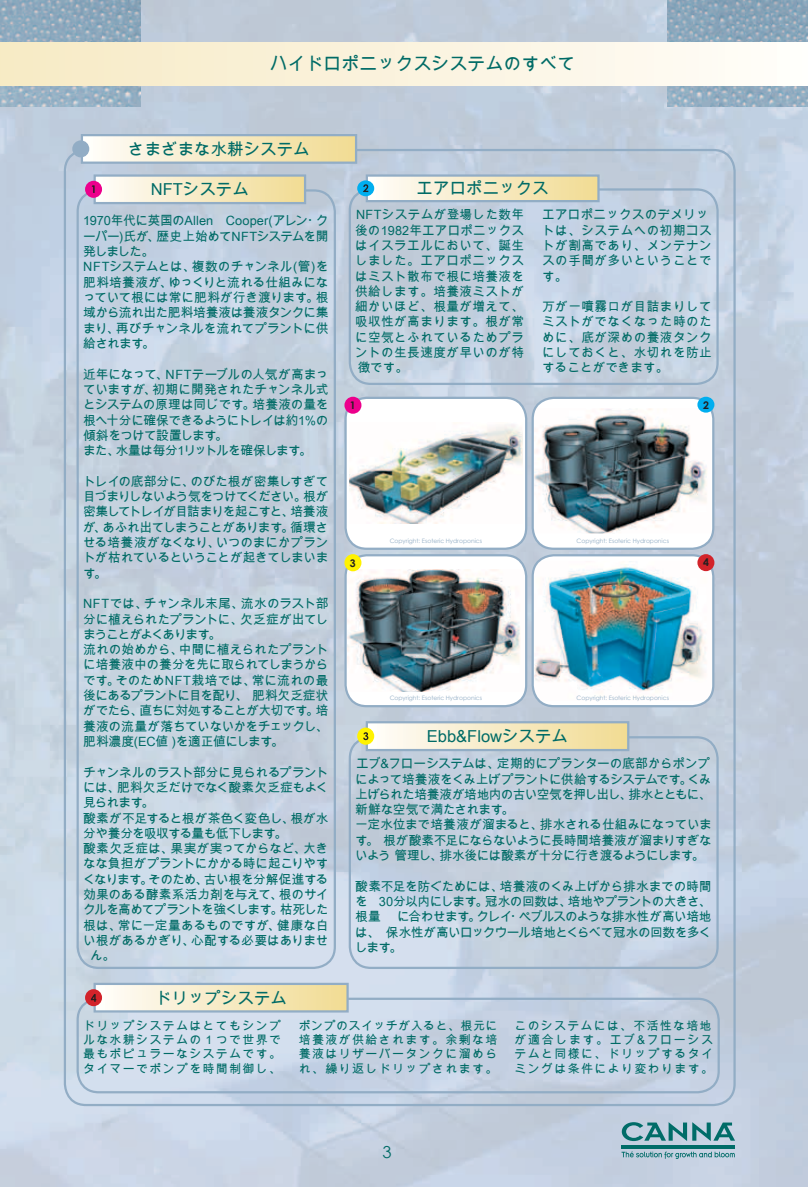
<style>
.page{position:relative;width:808px;height:1187px;background:#fff}
.page>*{position:absolute;margin:0;border:0;box-sizing:border-box;transform-origin:0 0}
.t1{font:18px "Arial Unicode MS";color:#006b66}
.t2{font:16.5px "Arial Unicode MS";color:#006b66}
.t3{font:16.5px "Century Gothic";color:#006b66}
.t4{font:12.75px/15.3px "Arial Unicode MS";letter-spacing:-.025em;color:#006b66;text-align:justify}
.t5{font:12.75px/15.3px "Arial Unicode MS";letter-spacing:.035em;color:#006b66}
.t6{font:12.75px "Arial Unicode MS";letter-spacing:-.05em;color:#006b66}
.t7{font:12.75px "Arial Unicode MS";letter-spacing:-.065em;color:#006b66}
.t8{font:12.75px "Arial Unicode MS";letter-spacing:.005em;color:#006b66}
.t9{font:12.75px "Arial Unicode MS";letter-spacing:-.055em;color:#006b66}
.t10{font:12px/14.4px "Arial Unicode MS";letter-spacing:.11em;color:#006b66;text-align:justify}
.t11{font:700 10.5px "Century Gothic";color:#231f20}
.t12{font:6px "Century Gothic";color:#92adc5}
</style>
<div class="page">
<img style="left:0;top:0;width:808px;height:1186px">
<svg style="left:622px;top:1122px;width:113px;height:18px;background:#72a6ae"></svg>
<svg style="left:622px;top:1144px;width:113px;height:4px"></svg>
<svg style="left:621px;top:1151px;width:114px;height:7px"></svg>
<div style="left:533px;top:398px;width:180px;height:150px;background:#fff;border-radius:21px"></div>
<img style="left:534px;top:408px;width:177px;height:125px">
<div style="left:531px;top:396px;width:183px;height:154px;border:2px solid #92adc5;border-radius:21px"></div>
<div style="left:533px;top:555px;width:180px;height:151px;background:#fff;border-radius:21px"></div>
<img style="left:534px;top:560px;width:178px;height:140px">
<div style="left:531px;top:554px;width:183px;height:153px;border:2px solid #92adc5;border-radius:21px"></div>
<div style="left:697px;top:396px;width:17px;height:16px;background:#00aeef;border-radius:50%"></div>
<div style="left:697px;top:554px;width:17px;height:17px;background:#d2232a;border-radius:50%"></div>
<img style="left:0;top:0;width:140px;height:106px">
<img style="left:668px;top:0;width:140px;height:106px">
<div style="left:0;top:43px;width:808px;height:42px;background:linear-gradient(to right,#f7eac4,#fffdfa)"></div>
<div style="left:346px;top:398px;width:180px;height:150px;background:#fff;border-radius:21px"></div>
<img style="left:349px;top:424px;width:174px;height:100px">
<div style="left:344px;top:396px;width:183px;height:154px;border:2px solid #92adc5;border-radius:21px"></div>
<div style="left:346px;top:555px;width:180px;height:151px;background:#fff;border-radius:21px"></div>
<img style="left:347px;top:570px;width:173px;height:121px">
<div style="left:344px;top:554px;width:183px;height:153px;border:2px solid #92adc5;border-radius:21px"></div>
<div style="left:82px;top:135px;width:274px;height:28px;background:linear-gradient(to right,#fefdfb,#f1db92)"></div>
<div style="left:81px;top:134px;width:276px;height:30px;border:2px solid #92adc5"></div>
<div style="left:72px;top:140px;width:17px;height:17px;background:#92adc5;border-radius:50%"></div>
<div style="left:77px;top:189px;width:259px;height:779px;border:2px solid #92adc5;border-radius:21px"></div>
<div style="left:95px;top:175px;width:210px;height:28px;background:linear-gradient(to right,#fffcfa,#f1db93)"></div>
<div style="left:94px;top:174px;width:212px;height:30px;border:2px solid #92adc5"></div>
<div style="left:85px;top:181px;width:17px;height:17px;background:#ec008c;border-radius:50%"></div>
<div style="left:349px;top:188px;width:370px;height:197px;border:2px solid #92adc5;border-radius:21px"></div>
<div style="left:367px;top:175px;width:231px;height:26px;background:linear-gradient(to right,#fdfcfb,#f1db92)"></div>
<div style="left:366px;top:174px;width:234px;height:28px;border:2px solid #92adc5"></div>
<div style="left:357px;top:180px;width:17px;height:16px;background:#00aeef;border-radius:50%"></div>
<div style="left:77px;top:997px;width:643px;height:96px;border:2px solid #92adc5;border-radius:21px"></div>
<div style="left:95px;top:983px;width:253px;height:28px;background:linear-gradient(to right,#fefcfa,#f1db92)"></div>
<div style="left:94px;top:982px;width:255px;height:30px;border:2px solid #92adc5"></div>
<div style="left:85px;top:989px;width:17px;height:17px;background:#d2232a;border-radius:50%"></div>
<div style="left:349px;top:736px;width:370px;height:232px;border:2px solid #92adc5;border-radius:21px"></div>
<div style="left:367px;top:722px;width:261px;height:28px;background:linear-gradient(to right,#fffdf9,#f1db92)"></div>
<div style="left:366px;top:721px;width:263px;height:30px;border:2px solid #92adc5"></div>
<div style="left:357px;top:727px;width:17px;height:17px;background:#fff200;border-radius:50%"></div>
<div style="left:344px;top:396px;width:17px;height:18px;background:#ec008c;border-radius:50%"></div>
<svg style="left:92px;top:185px;width:3px;height:8px"></svg>
<svg style="left:363px;top:184px;width:5px;height:8px"></svg>
<svg style="left:363px;top:732px;width:5px;height:8px"></svg>
<svg style="left:91px;top:994px;width:5px;height:7px"></svg>
<div style="left:344px;top:554px;width:17px;height:17px;background:#fff200;border-radius:50%"></div>
<h1 class="t1" style="left:269px;top:51px;width:307px">ハイドロポニックスシステムのすべて</h1>
<p class="t2" style="left:128px;top:137px;width:183px">さまざまな水耕システム</p>
<p class="t2" style="left:151px;top:177px;width:100px">NFTシステム</p>
<p class="t4" style="left:83px;top:213px;width:247px;text-align:left">1970年代に英国のAllen Cooper(アレン・クーパー)氏が、歴史上始めてNFTシステムを開発しました。<br>NFTシステムとは、複数のチャンネル(管)を肥料培養液が、ゆっくりと流れる仕組みになっていて根には常に肥料が行き渡ります。根域から流れ出た肥料培養液は養液タンクに集まり、再びチャンネルを流れてプラントに供給されます。</p>
<p class="t4" style="left:83px;top:366px;width:247px;text-align:left">近年になって、NFTテーブルの人気が高まっていますが、初期に開発されたチャンネル式とシステムの原理は同じです。培養液の量を根へ十分に確保できるようにトレイは約1%の傾斜をつけて設置します。<br>また、水量は毎分1リットルを確保します。</p>
<p class="t4" style="left:83px;top:473px;width:247px">トレイの底部分に、のびた根が密集しすぎて目づまりしないよう気をつけてください。根が密集してトレイが目詰まりを起こすと、培養液が、あふれ出てしまうことがあります。循環させる培養液がなくなり、いつのまにかプラントが枯れているということが起きてしまいます。</p>
<p class="t4" style="left:83px;top:595px;width:247px;text-align:left">NFTでは、チャンネル末尾、流水のラスト部分に植えられたプラントに、欠乏症が出てしまうことがよくあります。<br>流れの始めから、中間に植えられたプラントに培養液中の養分を先に取られてしまうからです。そのためNFT栽培では、常に流れの最後にあるプラントに目を配り、 肥料欠乏症状がでたら、直ちに対処することが大切です。培養液の流量が落ちていないかをチェックし、肥料濃度(EC値 )を適正値にします。</p>
<p class="t4" style="left:83px;top:764px;width:247px">チャンネルのラスト部分に見られるプラント</p>
<p class="t4" style="left:83px;top:779px;width:247px">には、肥料欠乏だけでなく酸素欠乏症もよく</p>
<p class="t4" style="left:83px;top:794px;width:73px">見られます。</p>
<p class="t4" style="left:83px;top:810px;width:247px">酸素が不足すると根が茶色く変色し、根が水</p>
<p class="t9" style="left:83px;top:824px;width:206px">分や養分を吸収する量も低下します。</p>
<p class="t8" style="left:83px;top:839px;width:247px">酸素欠乏症は、果実が実ってからなど、大き</p>
<p class="t4" style="left:83px;top:856px;width:247px">なな負担がプラントにかかる時に起こりやす</p>
<p class="t6" style="left:83px;top:870px;width:247px">くなります。そのため、古い根を分解促進する</p>
<p class="t4" style="left:83px;top:886px;width:247px">効果のある酵素系活力剤を与えて、根のサイ</p>
<p class="t7" style="left:83px;top:900px;width:247px">クルを高めてプラントを強くします。枯死した</p>
<p class="t4" style="left:83px;top:917px;width:247px">根は、常に一定量あるものですが、健康な白</p>
<p class="t4" style="left:83px;top:932px;width:247px">い根があるかぎり、心配する必要はありませ</p>
<p class="t4" style="left:90px;top:947px;width:27px">ん。</p>
<p class="t2" style="left:155px;top:985px;width:134px">ドリップシステム</p>
<p class="t2" style="left:417px;top:176px;width:133px">エアロポニックス</p>
<p class="t4" style="left:355px;top:207px;width:171px">NFTシステムが登場した数年後の1982年エアロポニックスはイスラエルにおいて、誕生しました。エアロポニックスはミスト散布で根に培養液を供給します。培養液ミストが細かいほど、根量が増えて、吸収性が高まります。根が常に空気とふれているためプラントの生長速度が早いのが特徴です。</p>
<p class="t5" style="left:542px;top:207px;width:171px">エアロポニックスのデメリットは、システムへの初期コストが割高であり、メンテナンスの手間が多いということです。</p>
<p class="t4" style="left:542px;top:299px;width:171px">万が一噴霧口が目詰まりしてミストがでなくなった時のために、底が深めの養液タンクにしておくと、水切れを防止することができます。</p>
<p class="t11" style="left:350px;top:397px;width:7px">1</p>
<p class="t11" style="left:703px;top:397px;width:7px">2</p>
<p class="t12" style="left:390px;top:536px;width:94px">Copyright: Esoteric Hydroponics</p>
<p class="t12" style="left:577px;top:536px;width:94px">Copyright: Esoteric Hydroponics</p>
<p class="t11" style="left:350px;top:555px;width:7px">3</p>
<p class="t11" style="left:703px;top:554px;width:7px">4</p>
<p class="t12" style="left:390px;top:693px;width:94px">Copyright: Esoteric Hydroponics</p>
<p class="t12" style="left:577px;top:694px;width:94px">Copyright: Esoteric Hydroponics</p>
<p class="t2" style="left:427px;top:724px;width:143px">Ebb&amp;Flowシステム</p>
<p class="t4" style="left:355px;top:755px;width:358px;text-align:left">エブ&amp;フローシステムは、定期的にプランターの底部からポンプによって培養液をくみ上げプラントに供給するシステムです。くみ上げられた培養液が培地内の古い空気を押し出し、排水とともに、新鮮な空気で満たされます。<br>一定水位まで培養液が溜まると、排水される仕組みになっています。 根が酸素不足にならないように長時間培養液が溜まりすぎないよう 管理し、排水後には酸素が十分に行き渡るようにします。</p>
<p class="t4" style="left:355px;top:878px;width:358px">酸素不足を防ぐためには、培養液のくみ上げから排水までの時間を 30分以内にします。冠水の回数は、培地やプラントの大きさ、根量</p>
<p class="t4" style="left:355px;top:908px;width:358px;text-indent:42px">に合わせます。クレイ・ペブルスのような排水性が高い培地は、 保水性が高いロックウール培地とくらべて冠水の回数を多くします。</p>
<p class="t10" style="left:83px;top:1017px;width:199px">ドリップシステムはとてもシンプルな水耕システムの１つで世界で最もポピュラーなシステムです。タイマーでポンプを時間制御し、</p>
<p class="t10" style="left:299px;top:1017px;width:200px">ポンプのスイッチが入ると、根元に培養液が供給されます。余剰な培養液はリザーバータンクに溜められ、繰り返しドリップされます。</p>
<p class="t10" style="left:514px;top:1017px;width:200px;text-align:left">このシステムには、不活性な培地が適合します。エブ&amp;フローシステムと同様に、ドリップするタイミングは条件により変わります。</p>
<p class="t3" style="left:382px;top:1140px;width:11px">3</p>
</div>
